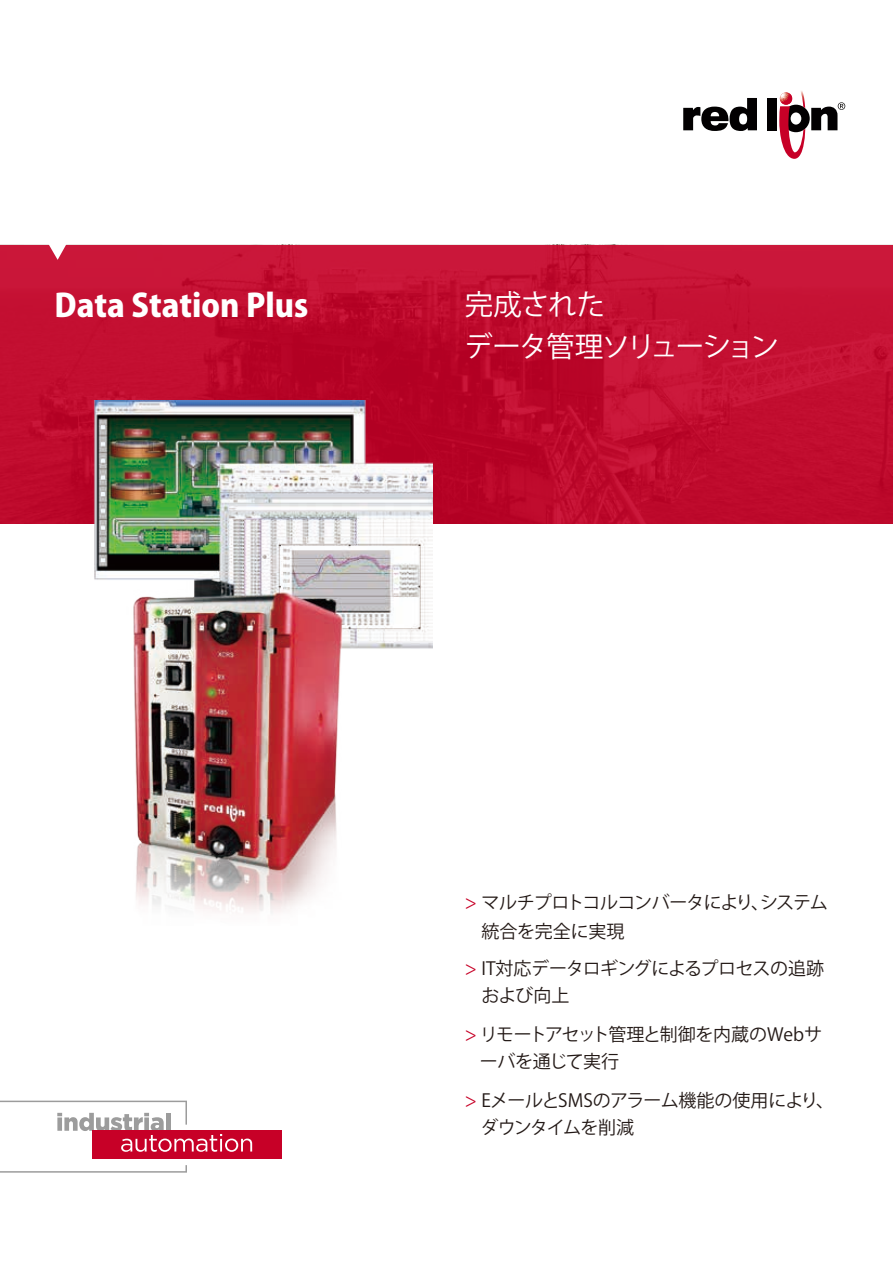
<style>
.page{position:relative;width:893px;height:1263px;background:#fff}
.page>*{position:absolute;margin:0;border:0;box-sizing:border-box;transform-origin:0 0}
.t1{font:800 31.5px "Koz Go Pro";color:#fff}
.t2{font:28.5px/42px "Koz Go Pro";letter-spacing:-.05em;color:#fff}
.t3{font:18px/27px "Koz Go Pro";letter-spacing:-.03em;color:#231916}
.s1{color:#c70027}
</style>
<div class="page">
<div style="left:0;top:245px;width:893px;height:279px;background:linear-gradient(to right,#c00c2f,#c20e31)"></div>
<svg style="left:683px;top:98px;width:74px;height:33px"></svg>
<div style="left:767px;top:98px;width:10px;height:32px;background:#020001"></div>
<svg style="left:779px;top:91px;width:66px;height:68px"></svg>
<svg style="left:48px;top:244px;width:19px;height:16px"></svg>
<img style="left:91px;top:401px;width:341px;height:512px">
<div style="left:92px;top:1130px;width:189px;height:29px;background:#c70027"></div>
<svg style="left:0;top:1165px;width:187px;height:7px"></svg>
<svg style="left:0;top:1100px;width:252px;height:52px"></svg>
<h1 class="t1" style="left:55px;top:285px;width:255px">Data Station Plus</h1>
<h2 class="t2" style="left:464px;top:284px;width:316px">完成された<br>データ管理ソリューション</h2>
<p class="t3" style="left:482px;top:889px;width:348px;line-height:28.5px;text-indent:-17px"><span class="s1">&gt;</span> マルチプロトコルコンバータにより、システム統合を完全に実現</p>
<p class="t3" style="left:482px;top:956px;width:344px;text-indent:-17px"><span class="s1">&gt;</span> IT対応データロギングによるプロセスの追跡および向上</p>
<p class="t3" style="left:480px;top:1022px;width:344px;text-indent:-15px"><span class="s1">&gt;</span> リモートアセット管理と制御を内蔵のWebサーバを通じて実行</p>
<p class="t3" style="left:481px;top:1088px;width:355px;text-indent:-16px"><span class="s1">&gt;</span> EメールとSMSのアラーム機能の使用により、ダウンタイムを削減</p>
</div>
